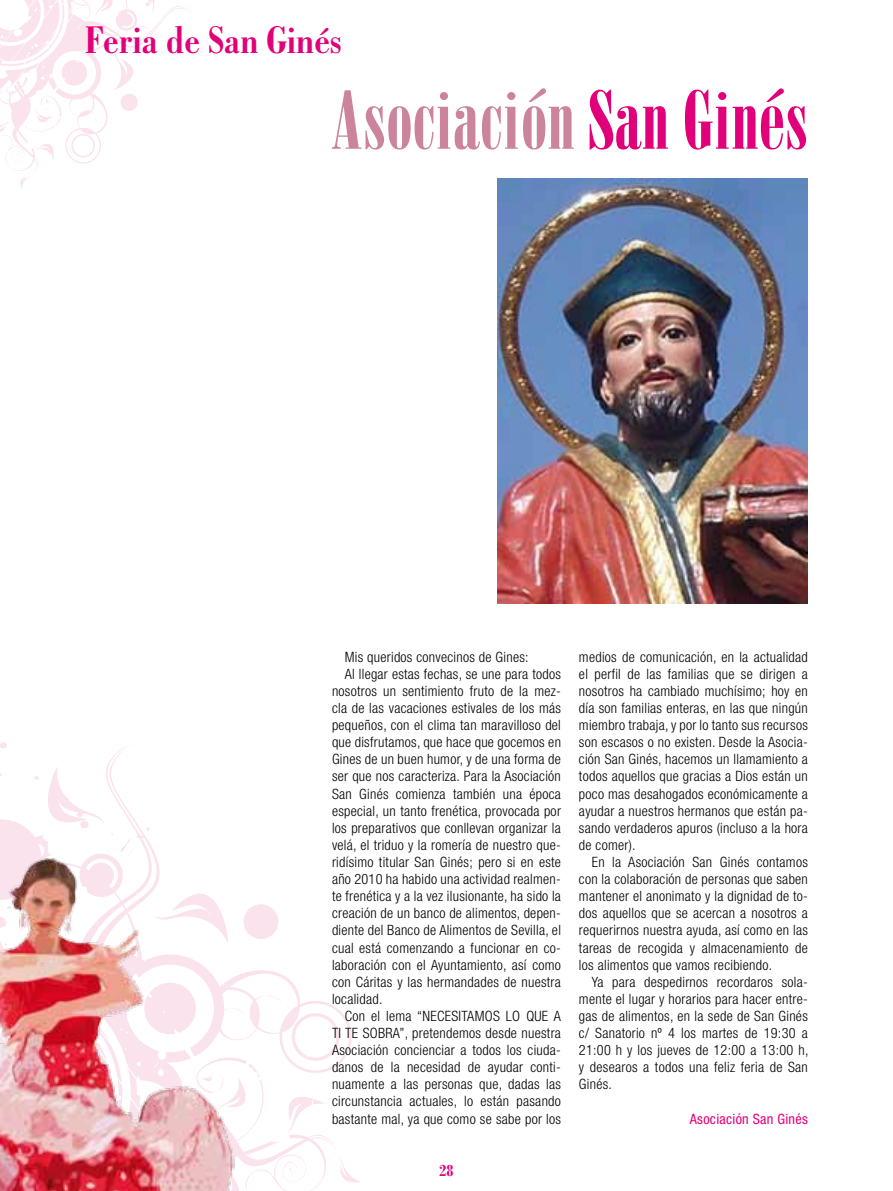
<style>
.page{position:relative;width:893px;height:1191px;background:#fff}
.page>*{position:absolute;margin:0;border:0;box-sizing:border-box;transform-origin:0 0}
.t1{font:80.85px "Bodoni LT Poster Compressed";color:#cb849b}
.t2{font:700 condensed 41.1px "Bodoni LT";color:#e2007a}
.t3{font:700 condensed 18px "Bodoni LT";color:#e2007a}
.t4{font:300 condensed 14.25px/17.1px "Helvetica Neue LT Std";letter-spacing:.02em;color:#000;text-align:justify}
.t5{font:condensed 14.25px "Helvetica Neue LT Std";letter-spacing:.02em;color:#e2007a}
.s1{color:#e2007a}
</style>
<div class="page">
<svg style="left:0;top:0;width:187px;height:189px"></svg>
<svg style="left:0;top:742px;width:361px;height:449px"></svg>
<img style="left:0;top:855px;width:234px;height:336px">
<img style="left:498px;top:179px;width:310px;height:425px">
<h2 class="t2" style="left:85px;top:17px;width:258px">Feria de San Ginés</h2>
<h1 class="t1" style="left:332px;top:73px;width:477px">Asociación <span class="s1">San Ginés</span></h1>
<p class="t4" style="left:345px;top:648px;width:185px">Mis queridos convecinos de Gines:</p>
<p class="t4" style="left:345px;top:665px;width:218px">Al llegar estas fechas, se une para todos</p>
<p class="t4" style="left:332px;top:682px;width:230px">nosotros un sentimiento fruto de la mez-</p>
<p class="t4" style="left:332px;top:699px;width:230px">cla de las vacaciones estivales de los más</p>
<p class="t4" style="left:332px;top:716px;width:230px">pequeños, con el clima tan maravilloso del</p>
<p class="t4" style="left:332px;top:733px;width:230px">que disfrutamos, que hace que gocemos en</p>
<p class="t4" style="left:332px;top:750px;width:230px">Gines de un buen humor, y de una forma de</p>
<p class="t4" style="left:332px;top:767px;width:230px">ser que nos caracteriza. Para la Asociación</p>
<p class="t4" style="left:332px;top:785px;width:230px">San Ginés comienza también una época</p>
<p class="t4" style="left:332px;top:802px;width:230px">especial, un tanto frenética, provocada por</p>
<p class="t4" style="left:332px;top:819px;width:230px">los preparativos que conllevan organizar la</p>
<p class="t4" style="left:332px;top:836px;width:230px">velá, el triduo y la romería de nuestro que-</p>
<p class="t4" style="left:332px;top:853px;width:230px">ridísimo titular San Ginés; pero si en este</p>
<p class="t4" style="left:332px;top:870px;width:230px">año 2010 ha habido una actividad realmen-</p>
<p class="t4" style="left:332px;top:887px;width:230px">te frenética y a la vez ilusionante, ha sido la</p>
<p class="t4" style="left:332px;top:904px;width:230px">creación de un banco de alimentos, depen-</p>
<p class="t4" style="left:332px;top:921px;width:230px">diente del Banco de Alimentos de Sevilla, el</p>
<p class="t4" style="left:332px;top:938px;width:230px">cual está comenzando a funcionar en co-</p>
<p class="t4" style="left:332px;top:956px;width:230px">laboración con el Ayuntamiento, así como</p>
<p class="t4" style="left:332px;top:973px;width:230px">con Cáritas y las hermandades de nuestra</p>
<p class="t4" style="left:332px;top:990px;width:52px">localidad.</p>
<p class="t4" style="left:345px;top:1007px;width:218px">Con el lema “NECESITAMOS LO QUE A</p>
<p class="t4" style="left:332px;top:1024px;width:230px">TI TE SOBRA”, pretendemos desde nuestra</p>
<p class="t4" style="left:332px;top:1041px;width:230px">Asociación concienciar a todos los ciuda-</p>
<p class="t4" style="left:332px;top:1058px;width:230px">danos de la necesidad de ayudar conti-</p>
<p class="t4" style="left:332px;top:1075px;width:230px">nuamente a las personas que, dadas las</p>
<p class="t4" style="left:332px;top:1092px;width:230px">circunstancia actuales, lo están pasando</p>
<p class="t4" style="left:332px;top:1109px;width:230px">bastante mal, ya que como se sabe por los</p>
<p class="t3" style="left:439px;top:1160px;width:16px">28</p>
<p class="t4" style="left:579px;top:648px;width:230px">medios de comunicación, en la actualidad el perfil de las familias que se dirigen a nosotros ha cambiado muchísimo; hoy en día son familias enteras, en las que ningún miembro trabaja, y por lo tanto sus recursos son escasos o no existen. Desde la Asocia&shy;ción San Ginés, hacemos un llamamiento a todos aquellos que gracias a Dios están un poco mas desahogados económicamente a ayudar a nuestros hermanos que están pa&shy;sando verdaderos apuros (incluso a la hora de comer).</p>
<p class="t4" style="left:579px;top:853px;width:230px;text-indent:13px">En la Asociación San Ginés contamos con la colaboración de personas que saben mantener el anonimato y la dignidad de to&shy;dos aquellos que se acercan a nosotros a requerirnos nuestra ayuda, así como en las tareas de recogida y almacenamiento de los alimentos que vamos recibiendo.</p>
<p class="t4" style="left:579px;top:973px;width:231px;text-indent:13px">Ya para despedirnos recordaros sola&shy;mente el lugar y horarios para hacer entre&shy;gas de alimentos, en la sede de San Ginés c/ Sanatorio nº 4 los martes de 19:30 a 21:00 h y los jueves de 12:00 a 13:00 h, y desearos a todos una feliz feria de San Ginés.</p>
<p class="t5" style="left:690px;top:1110px;width:120px">Asociación San Ginés</p>
</div>
